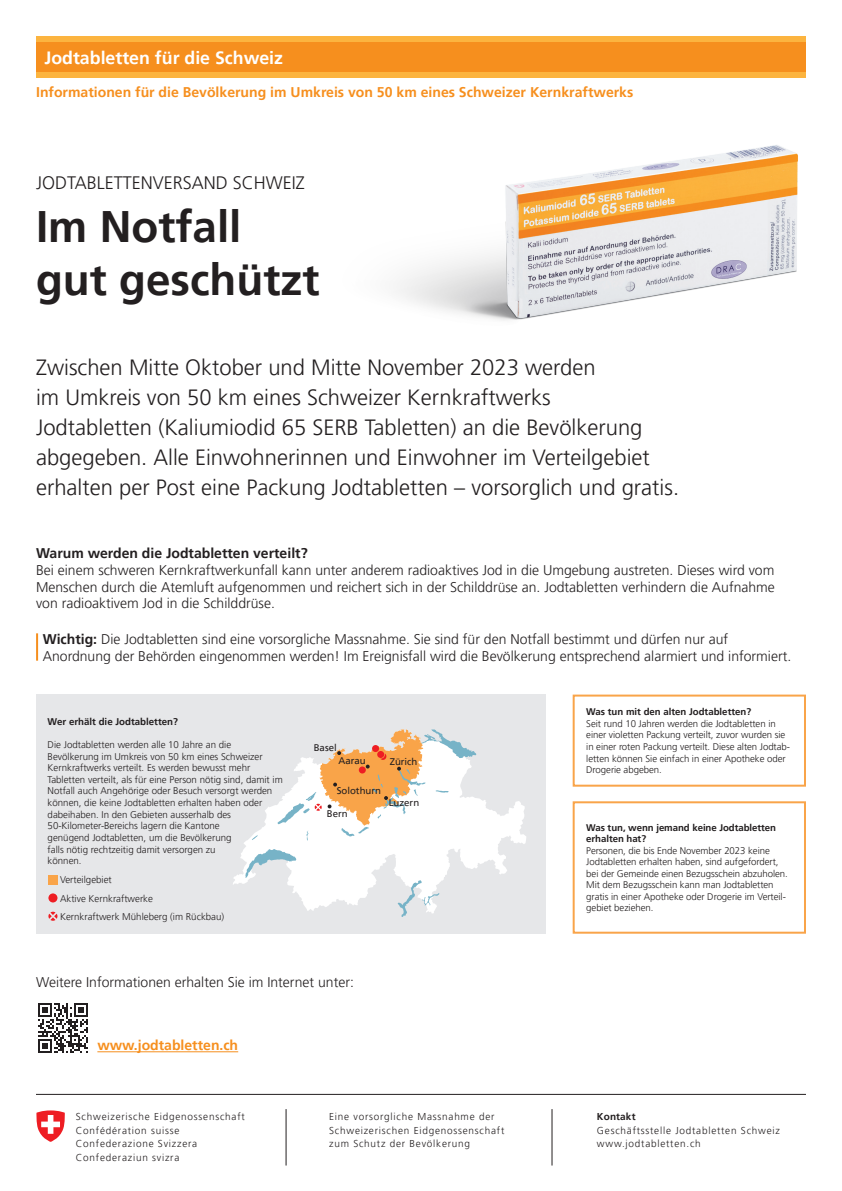
<style>
.page{position:relative;width:842px;height:1191px;background:#fff}
.page>*{position:absolute;margin:0;border:0;box-sizing:border-box;transform-origin:0 0}
.t1{font:700 44px/52.8px "Frutiger LT Pro";color:#231f20}
.t2{font:300 22px/30px "Frutiger LT Pro";color:#231f20}
.t3{font:300 18px "Frutiger LT Pro";color:#231f20}
.t4{font:700 17.7px "Frutiger LT Pro";color:#fff}
.t5{font:300 14px/16.8px "Frutiger LT Pro";color:#231f20;text-align:justify}
.t6{font:700 14px "Frutiger LT Pro";color:#f68f1e}
.t7{font:700 14px "Frutiger LT Pro";color:#231f20}
.t8{font:300 10px/13.8px "Frutiger LT Pro";letter-spacing:.08em;color:#231f20}
.t9{font:300 9.7px/11.6px "Frutiger LT Pro";color:#231f20}
.t10{font:700 9.7px "Frutiger LT Pro";color:#231f20}
.t11{font:300 9.6px/11.5px "Frutiger LT Pro";letter-spacing:-.005em;color:#231f20}
.t12{font:700 9.6px/11.5px "Frutiger LT Pro";letter-spacing:-.005em;color:#231f20}
.t13{font:9.6px "Frutiger LT Pro";color:#231f20}
.s1{font-weight:700}
</style>
<div class="page">
<div style="left:36px;top:36px;width:770px;height:42px;background:#fcb43f"></div>
<div style="left:36px;top:42px;width:770px;height:30px;background:#f68f1e"></div>
<img style="left:395px;top:145px;width:403px;height:176px">
<hr style="left:36px;top:1094px;width:770px;height:1px;background:#231f20">
<hr style="left:286px;top:1109px;width:1px;height:56px;background:#231f20">
<hr style="left:552px;top:1109px;width:1px;height:56px;background:#231f20">
<svg style="left:36px;top:1110px;width:29px;height:31px"></svg>
<div style="left:36px;top:694px;width:510px;height:239px;background:#e6e7e9"></div>
<svg style="left:233px;top:754px;width:293px;height:131px"></svg>
<svg style="left:245px;top:729px;width:231px;height:188px"></svg>
<div style="left:48px;top:875px;width:9px;height:9px;background:#f9a449"></div>
<div style="left:48px;top:893px;width:9px;height:9px;background:#ee1d23;border-radius:50%"></div>
<svg style="left:48px;top:911px;width:9px;height:9px"></svg>
<div style="left:573px;top:694px;width:233px;height:92px;border:2px solid #f9a449"></div>
<hr style="left:36px;top:633px;width:2px;height:27px;background:#f68f1e">
<svg style="left:38px;top:1003px;width:50px;height:49px"></svg>
<hr style="left:97px;top:1051px;width:141px;height:1px;background:#f68f1e">
<div style="left:573px;top:801px;width:233px;height:132px;border:2px solid #f9a449"></div>
<p class="t4" style="left:44px;top:47px;width:240px">Jodtabletten für die Schweiz</p>
<p class="t6" style="left:36px;top:84px;width:599px">Informationen für die Bevölkerung im Umkreis von 50 km eines Schweizer Kernkraftwerks</p>
<p class="t3" style="left:36px;top:172px;width:270px">JODTABLETTENVERSAND SCHWEIZ</p>
<p class="t1" style="left:36px;top:200px;width:285px">Im Notfall gut geschützt</p>
<p class="t2" style="left:36px;top:352px;width:644px">Zwischen Mitte Oktober und Mitte November 2023 werden<br>im Umkreis von 50 km eines Schweizer Kernkraftwerks<br>Jodtabletten (Kaliumiodid 65 SERB Tabletten) an die Bevölkerung abgegeben. Alle Einwohnerinnen und Einwohner im Verteilgebiet erhalten per Post eine Packung Jodtabletten – vorsorglich und gratis.</p>
<p class="t7" style="left:36px;top:545px;width:273px">Warum werden die Jodtabletten verteilt?</p>
<p class="t5" style="left:36px;top:561px;width:740px">Bei einem schweren Kernkraftwerkunfall kann unter anderem radioaktives Jod in die Umgebung austreten. Dieses wird vom Menschen durch die Atemluft aufgenommen und reichert sich in der Schilddrüse an. Jodtabletten verhindern die Aufnahme von radioaktivem Jod in die Schilddrüse.</p>
<p class="t5" style="left:43px;top:630px;width:750px"><span class="s1">Wichtig:</span> Die Jodtabletten sind eine vorsorgliche Massnahme. Sie sind für den Notfall bestimmt und dürfen nur auf<br>Anordnung der Behörden eingenommen werden! Im Ereignisfall wird die Bevölkerung entsprechend alarmiert und informiert.</p>
<p class="t10" style="left:48px;top:715px;width:132px">Wer erhält die Jodtabletten?</p>
<p class="t9" style="left:48px;top:738px;width:237px">Die Jodtabletten werden alle 10 Jahre an die Bevölkerung im Umkreis von 50 km eines Schweizer Kernkraftwerks verteilt. Es werden bewusst mehr Tabletten verteilt, als für eine Person nötig sind, damit im Notfall auch Angehörige oder Besuch versorgt werden können, die keine Jodtabletten erhalten haben oder dabeihaben. In den Gebieten ausserhalb des 50-Kilometer-Bereichs lagern die Kantone<br>genügend Jodtabletten, um die Bevölkerung<br>falls nötig rechtzeitig damit versorgen zu<br>können.</p>
<p class="t9" style="left:60px;top:874px;width:53px">Verteilgebiet</p>
<p class="t9" style="left:60px;top:892px;width:94px">Aktive Kernkraftwerke</p>
<p class="t9" style="left:60px;top:910px;width:166px">Kernkraftwerk Mühleberg (im Rückbau)</p>
<p class="t13" style="left:314px;top:742px;width:24px">Basel</p>
<p class="t13" style="left:338px;top:755px;width:29px">Aarau</p>
<p class="t13" style="left:390px;top:756px;width:29px">Zürich</p>
<p class="t13" style="left:337px;top:785px;width:46px">Solothurn</p>
<p class="t13" style="left:327px;top:808px;width:22px">Bern</p>
<p class="t13" style="left:389px;top:797px;width:32px">Luzern</p>
<p class="t5" style="left:36px;top:973px;width:319px">Weitere Informationen erhalten Sie im Internet unter:</p>
<p class="t6" style="left:97px;top:1037px;width:142px">www.jodtabletten.ch</p>
<p class="t12" style="left:586px;top:706px;width:166px">Was tun mit den alten Jodtabletten?</p>
<p class="t11" style="left:586px;top:718px;width:205px">Seit rund 10 Jahren werden die Jodtabletten in einer violetten Packung verteilt, zuvor wurden sie in einer roten Packung verteilt. Diese alten Jodtab&shy;letten können Sie einfach in einer Apotheke oder Drogerie abgeben.</p>
<p class="t12" style="left:586px;top:821px;width:191px">Was tun, wenn jemand keine Jodtabletten erhalten hat?</p>
<p class="t11" style="left:586px;top:844px;width:203px">Personen, die bis Ende November 2023 keine Jodtabletten erhalten haben, sind aufgefordert, bei der Gemeinde einen Bezugsschein abzuholen.<br>Mit dem Bezugsschein kann man Jodtabletten gratis in einer Apotheke oder Drogerie im Verteil&shy;gebiet beziehen.</p>
<p class="t8" style="left:76px;top:1109px;width:170px">Schweizerische Eidgenossenschaft</p>
<p class="t8" style="left:76px;top:1123px;width:105px">Confédération suisse</p>
<p class="t8" style="left:76px;top:1137px;width:123px">Confederazione Svizzera</p>
<p class="t8" style="left:76px;top:1150px;width:105px">Confederaziun svizra</p>
<p class="t8" style="left:329px;top:1109px;width:177px">Eine vorsorgliche Massnahme der<br>Schweizerischen Eidgenossenschaft zum Schutz der Bevölkerung</p>
<p class="t8" style="left:597px;top:1109px;width:185px"><span class="s1">Kontakt<br></span>Geschäftsstelle Jodtabletten Schweiz</p>
<p class="t8" style="left:597px;top:1137px;width:105px">www.jodtabletten.ch</p>
</div>
